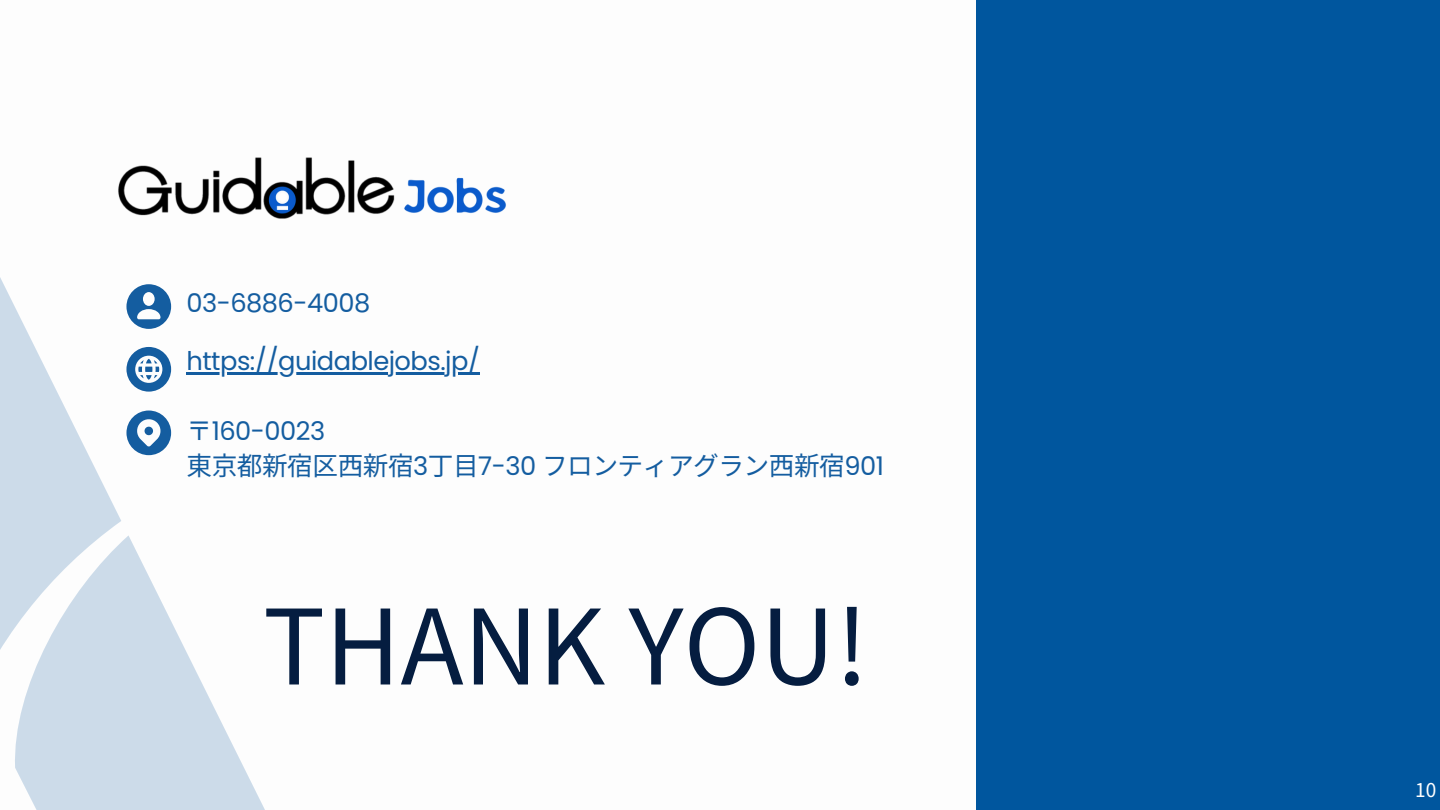
<style>
.page{position:relative;width:1440px;height:810px;background:#fff}
.page>*{position:absolute;margin:0;border:0;box-sizing:border-box;transform-origin:0 0}
.t1{font:103.6px "Noto Sans JP";color:#051d40}
.t2{font:25.7px "Poppins";letter-spacing:-.02em;color:#145da0}
.t3{font:25.7px "Noto Sans CJ Ksc";letter-spacing:-.02em;color:#145da0}
.t4{font:19px "Noto Sans JP";color:#fff}
.s1{font-family:"Noto Sans CJ Ksc"}
.s2{font-family:"Poppins"}
</style>
<div class="page">
<hr style="left:187px;top:372px;width:293px;height:3px;background:#145da0">
<div style="left:976px;top:0;width:464px;height:810px;background:#00569e"></div>
<svg style="left:0;top:277px;width:297px;height:533px"></svg>
<img style="left:107px;top:157px;width:399px;height:150px">
<p class="t2" style="left:187px;top:285px;width:185px">03-6886-4008</p>
<p class="t2" style="left:187px;top:343px;width:295px">https://guidablejobs.jp/</p>
<p class="t2" style="left:187px;top:413px;width:140px"><span class="s1">〒</span>160-0023</p>
<p class="t3" style="left:187px;top:445px;width:699px">東京都新宿区西新宿<span class="s2">3</span>丁目 <span class="s2">7-30</span> フロンティアグラン西新宿<span class="s2">901</span></p>
<p class="t1" style="left:263px;top:564px;width:607px">THANK YOU!</p>
<p class="t4" style="left:1415px;top:775px;width:23px">10</p>
</div>
